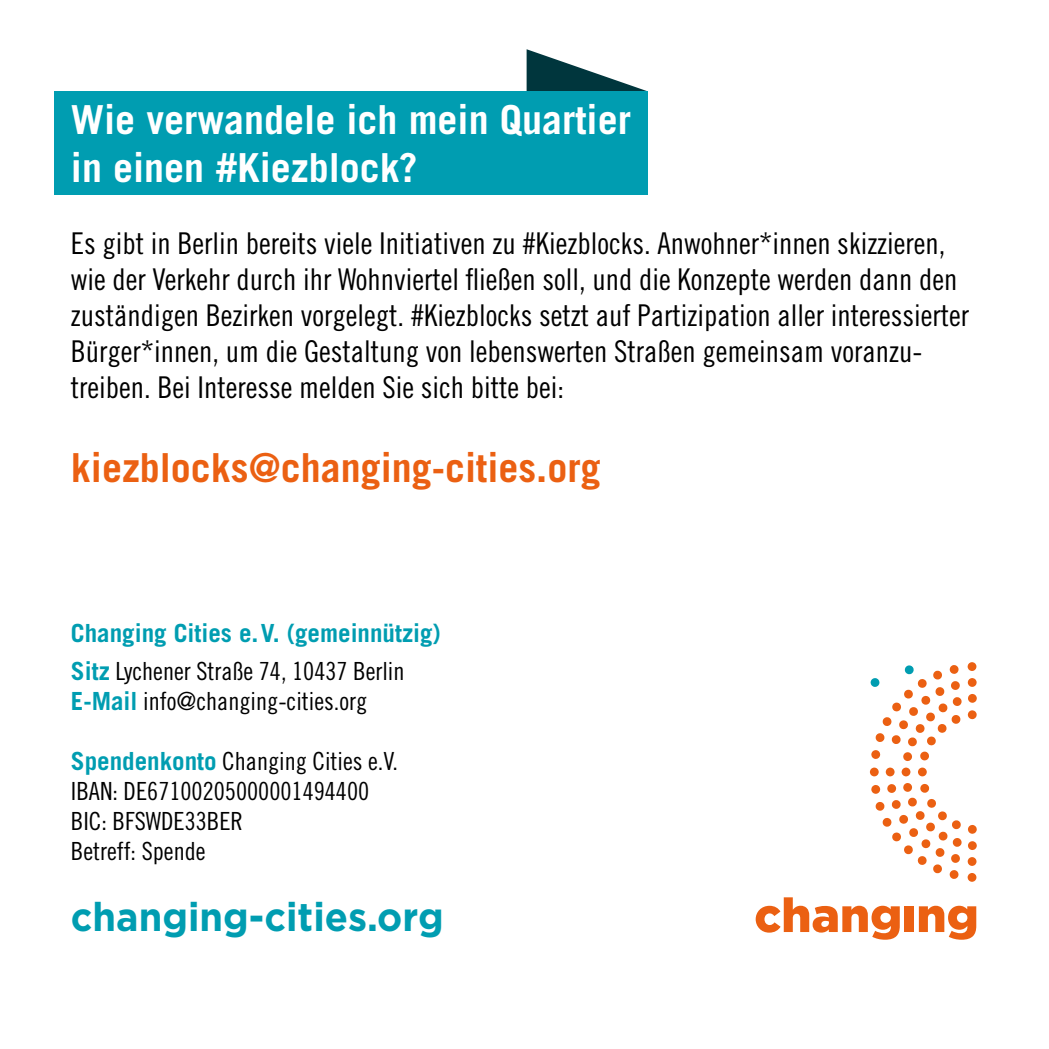
<style>
.page{position:relative;width:1049px;height:1049px;background:#fff}
.page>*{position:absolute;margin:0;border:0;box-sizing:border-box;transform-origin:0 0}
.t1{font:700 40px/48px "Trade Gothic";color:#fff}
.t2{font:700 40px "Trade Gothic";color:#eb6012}
.t3{font:700 40px "Gotham HTF";color:#009db1;scale:.95 1}
.t4{font:30px/36px "Trade Gothic Cond Eighteen";color:#000}
.t5{font:25px/30px "Trade Gothic Cond Eighteen";color:#000}
.t6{font:700 25px "Trade Gothic";color:#009db1}
.s1{font-family:"Trade Gothic";font-weight:700;color:#009db1}
</style>
<div class="page">
<svg style="left:756px;top:897px;width:144px;height:43px"></svg>
<div style="left:905px;top:906px;width:9px;height:26px;background:#eb6012"></div>
<svg style="left:919px;top:906px;width:57px;height:34px"></svg>
<svg style="left:870px;top:678px;width:10px;height:9px"></svg>
<div style="left:870px;top:767px;width:9px;height:9px;background:#eb6012;border-radius:50%"></div>
<div style="left:886px;top:767px;width:8px;height:9px;background:#eb6012;border-radius:50%"></div>
<div style="left:901px;top:767px;width:9px;height:9px;background:#eb6012;border-radius:50%"></div>
<div style="left:918px;top:767px;width:9px;height:9px;background:#eb6012;border-radius:50%"></div>
<div style="left:871px;top:785px;width:9px;height:9px;background:#eb6012;border-radius:50%"></div>
<svg style="left:949px;top:869px;width:10px;height:10px"></svg>
<div style="left:967px;top:873px;width:9px;height:9px;background:#eb6012;border-radius:50%"></div>
<div style="left:967px;top:662px;width:9px;height:9px;background:#eb6012;border-radius:50%"></div>
<div style="left:871px;top:750px;width:9px;height:9px;background:#eb6012;border-radius:50%"></div>
<div style="left:887px;top:784px;width:9px;height:9px;background:#eb6012;border-radius:50%"></div>
<svg style="left:967px;top:857px;width:10px;height:9px"></svg>
<div style="left:967px;top:678px;width:10px;height:9px;background:#eb6012;border-radius:50%"></div>
<svg style="left:903px;top:782px;width:9px;height:10px"></svg>
<div style="left:968px;top:841px;width:9px;height:9px;background:#eb6012;border-radius:50%"></div>
<div style="left:968px;top:694px;width:9px;height:9px;background:#eb6012;border-radius:50%"></div>
<div style="left:903px;top:752px;width:9px;height:9px;background:#eb6012;border-radius:50%"></div>
<svg style="left:920px;top:783px;width:9px;height:10px"></svg>
<svg style="left:875px;top:797px;width:87px;height:77px"></svg>
<svg style="left:967px;top:825px;width:10px;height:9px"></svg>
<svg style="left:967px;top:710px;width:10px;height:9px"></svg>
<svg style="left:875px;top:665px;width:87px;height:82px"></svg>
<svg style="left:920px;top:751px;width:9px;height:10px"></svg>
<svg style="left:527px;top:49px;width:120px;height:42px"></svg>
<div style="left:54px;top:91px;width:594px;height:104px;background:#009db1"></div>
<h1 class="t1" style="left:71px;top:95px;width:562px">Wie verwandele ich mein Quartier in einen #Kiezblock?</h1>
<p class="t4" style="left:71px;top:225px;width:900px">Es gibt in Berlin bereits viele Initiativen zu #Kiezblocks. Anwohner*innen skizzieren, wie der Verkehr durch ihr Wohnviertel fließen soll, und die Konzepte werden dann den zuständigen Bezirken vorgelegt. #Kiezblocks setzt auf Partizipation aller interessierter Bürger*innen, um die Gestaltung von lebenswerten Straßen gemeinsam voranzu&shy;treiben. Bei Interesse melden Sie sich bitte bei:</p>
<h1 class="t2" style="left:71px;top:443px;width:531px">kiezblocks@changing-cities.org</h1>
<p class="t6" style="left:71px;top:618px;width:372px">Changing Cities e.V. (gemeinnützig)</p>
<p class="t5" style="left:71px;top:655px;width:335px"><span class="s1">Sitz</span> Lychener Straße 74, 10437 Berlin<br><span class="s1">E-Mail</span> info@changing-cities.org</p>
<p class="t5" style="left:71px;top:745px;width:329px"><span class="s1">Spendenkonto</span> Changing Cities e.V.<br>IBAN: DE67100205000001494400<br>BIC: BFSWDE33BER<br>Betreff: Spende</p>
<h1 class="t3" style="left:71px;top:894px;width:394px">changing-cities.org</h1>
</div>
